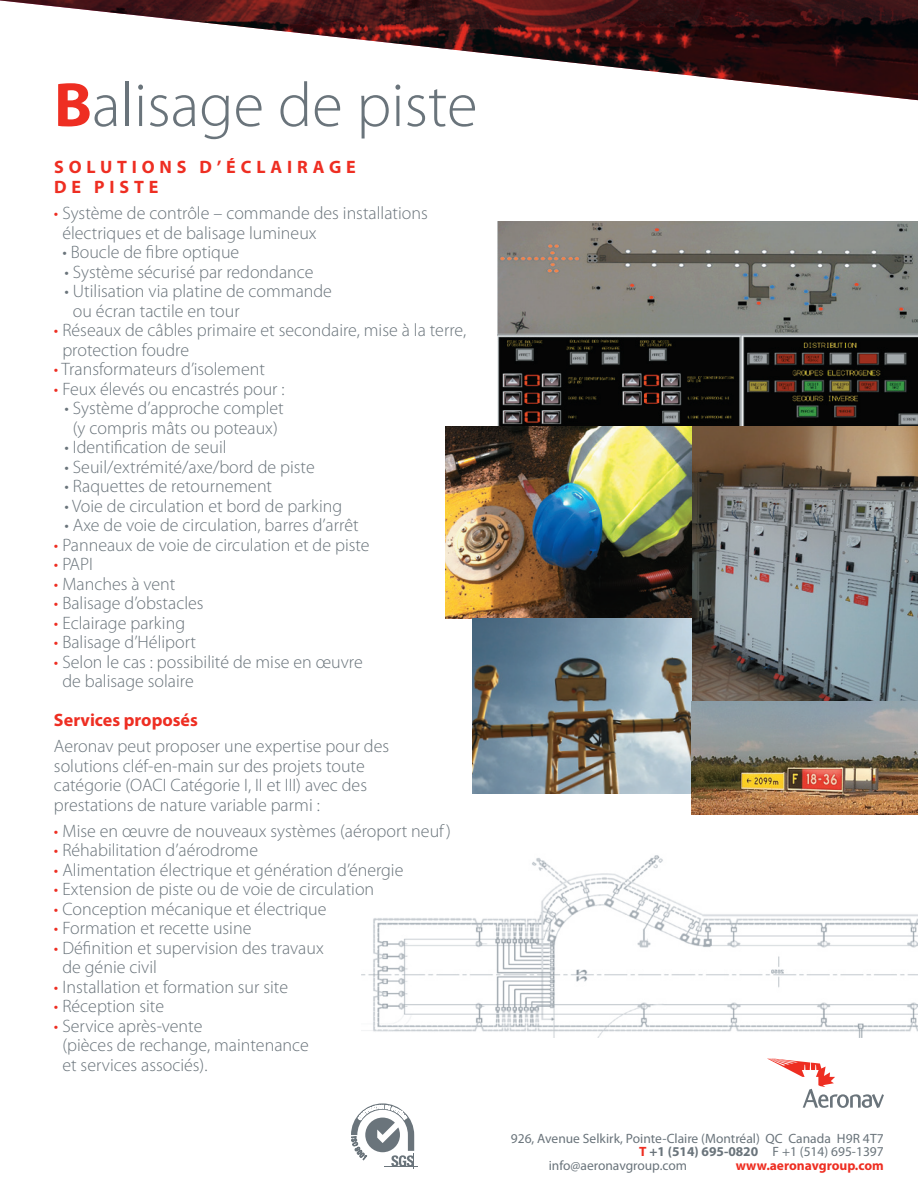
<style>
.page{position:relative;width:918px;height:1188px;background:#fff}
.page>*{position:absolute;margin:0;border:0;box-sizing:border-box;transform-origin:0 0}
.t1{font:300 63px "Myriad Pro";color:#6a747b}
.t2{font:300 18px/19.5px "Myriad Pro";color:#6a747b}
.t3{font:700 18px/19.5px "Myriad Pro";letter-spacing:.27em;color:#ee2e22}
.t4{font:700 18px "Myriad Pro";color:#ee2e22}
.t5{font:13.5px "Myriad Pro";color:#6a747b}
.t6{font:700 13.5px "Myriad Pro";color:#ee2e22}
.s1{font-weight:700;color:#ee2e22}
.s2{color:#ee2e22}
.s3{font-weight:700}
</style>
<div class="page">
<img style="left:497px;top:221px;width:421px;height:206px">
<img style="left:692px;top:427px;width:226px;height:388px">
<img style="left:0;top:0;width:918px;height:101px">
<img style="left:445px;top:427px;width:247px;height:191px">
<img style="left:472px;top:618px;width:220px;height:176px">
<svg style="left:768px;top:1059px;width:116px;height:49px"></svg>
<hr style="left:385px;top:1166px;width:33px;height:1px;background:#6a747b">
<svg style="left:351px;top:1103px;width:64px;height:66px"></svg>
<img style="left:362px;top:855px;width:556px;height:182px">
<h1 class="t1" style="left:54px;top:70px;width:425px"><span class="s1">B</span>alisage de piste</h1>
<p class="t3" style="left:54px;top:158px;width:303px">SOLUTIONS D’ÉCLAIRAGE<br>DE PISTE</p>
<p class="t2" style="left:62px;top:204px;width:367px;text-indent:-8px"><span class="s2">•</span> Système de contrôle – commande des installations électriques et de balisage lumineux</p>
<p class="t2" style="left:62px;top:243px;width:178px">• Boucle de fibre optique</p>
<p class="t2" style="left:64px;top:262px;width:251px">• Système sécurisé par redondance</p>
<p class="t2" style="left:73px;top:282px;width:261px;text-indent:-8px">• Utilisation via platine de commande ou écran tactile en tour</p>
<p class="t2" style="left:62px;top:321px;width:405px;text-indent:-8px"><span class="s2">•</span> Réseaux de câbles primaire et secondaire, mise à la terre, protection foudre</p>
<p class="t2" style="left:54px;top:360px;width:212px"><span class="s2">•</span> Transformateurs d’isolement</p>
<p class="t2" style="left:54px;top:379px;width:232px"><span class="s2">•</span> Feux élevés ou encastrés pour :</p>
<p class="t2" style="left:64px;top:399px;width:221px;text-align:center">• Système d’approche complet (y compris mâts ou poteaux)</p>
<p class="t2" style="left:64px;top:438px;width:164px">• Identification de seuil</p>
<p class="t2" style="left:64px;top:457px;width:252px">• Seuil/extrémité/axe/bord de piste</p>
<p class="t2" style="left:64px;top:477px;width:209px">• Raquettes de retournement</p>
<p class="t2" style="left:64px;top:496px;width:279px">• Voie de circulation et bord de parking</p>
<p class="t2" style="left:64px;top:516px;width:296px">• Axe de voie de circulation, barres d’arrêt</p>
<p class="t2" style="left:54px;top:535px;width:317px"><span class="s2">•</span> Panneaux de voie de circulation et de piste</p>
<p class="t2" style="left:54px;top:555px;width:41px"><span class="s2">•</span> PAPI</p>
<p class="t2" style="left:54px;top:574px;width:123px"><span class="s2">•</span> Manches à vent</p>
<p class="t2" style="left:54px;top:594px;width:151px"><span class="s2">•</span> Balisage d’obstacles</p>
<p class="t2" style="left:54px;top:613px;width:133px"><span class="s2">•</span> Eclairage parking</p>
<p class="t2" style="left:54px;top:633px;width:144px"><span class="s2">•</span> Balisage d’Héliport</p>
<p class="t2" style="left:62px;top:652px;width:302px;text-indent:-8px"><span class="s2">•</span> Selon le cas : possibilité de mise en œuvre de balisage solaire</p>
<p class="t4" style="left:54px;top:710px;width:145px">Services proposés</p>
<p class="t2" style="left:54px;top:737px;width:337px">Aeronav peut proposer une expertise pour des solutions cléf-en-main sur des projets toute catégorie (OACI Catégorie I, II et III) avec des prestations de nature variable parmi :</p>
<p class="t2" style="left:54px;top:822px;width:398px"><span class="s2">•</span> Mise en œuvre de nouveaux systèmes (aéroport neuf )</p>
<p class="t2" style="left:54px;top:841px;width:206px"><span class="s2">•</span> Réhabilitation d’aérodrome</p>
<p class="t2" style="left:54px;top:861px;width:351px"><span class="s2">•</span> Alimentation électrique et génération d’énergie</p>
<p class="t2" style="left:54px;top:880px;width:322px"><span class="s2">•</span> Extension de piste ou de voie de circulation</p>
<p class="t2" style="left:54px;top:900px;width:274px"><span class="s2">•</span> Conception mécanique et électrique</p>
<p class="t2" style="left:54px;top:919px;width:199px"><span class="s2">•</span> Formation et recette usine</p>
<p class="t2" style="left:62px;top:939px;width:263px;text-indent:-8px"><span class="s2">•</span> Définition et supervision des travaux de génie civil</p>
<p class="t2" style="left:54px;top:977px;width:236px"><span class="s2">•</span> Installation et formation sur site</p>
<p class="t2" style="left:54px;top:997px;width:112px"><span class="s2">•</span> Réception site</p>
<p class="t2" style="left:62px;top:1016px;width:248px;text-indent:-8px"><span class="s2">•</span> Service après-vente<br>(pièces de rechange, maintenance et services associés).</p>
<p class="t5" style="left:511px;top:1131px;width:374px">926, Avenue Selkirk, Pointe-Claire (Montréal) QC Canada H9R 4T7</p>
<p class="t5" style="left:639px;top:1144px;width:246px"><span class="s1">T</span> <span class="s3">+1 (514) 695-0820</span> F +1 (514) 695-1397</p>
<p class="t5" style="left:549px;top:1158px;width:140px">info@aeronavgroup.com</p>
<p class="t6" style="left:736px;top:1158px;width:150px">www.aeronavgroup.com</p>
</div>
